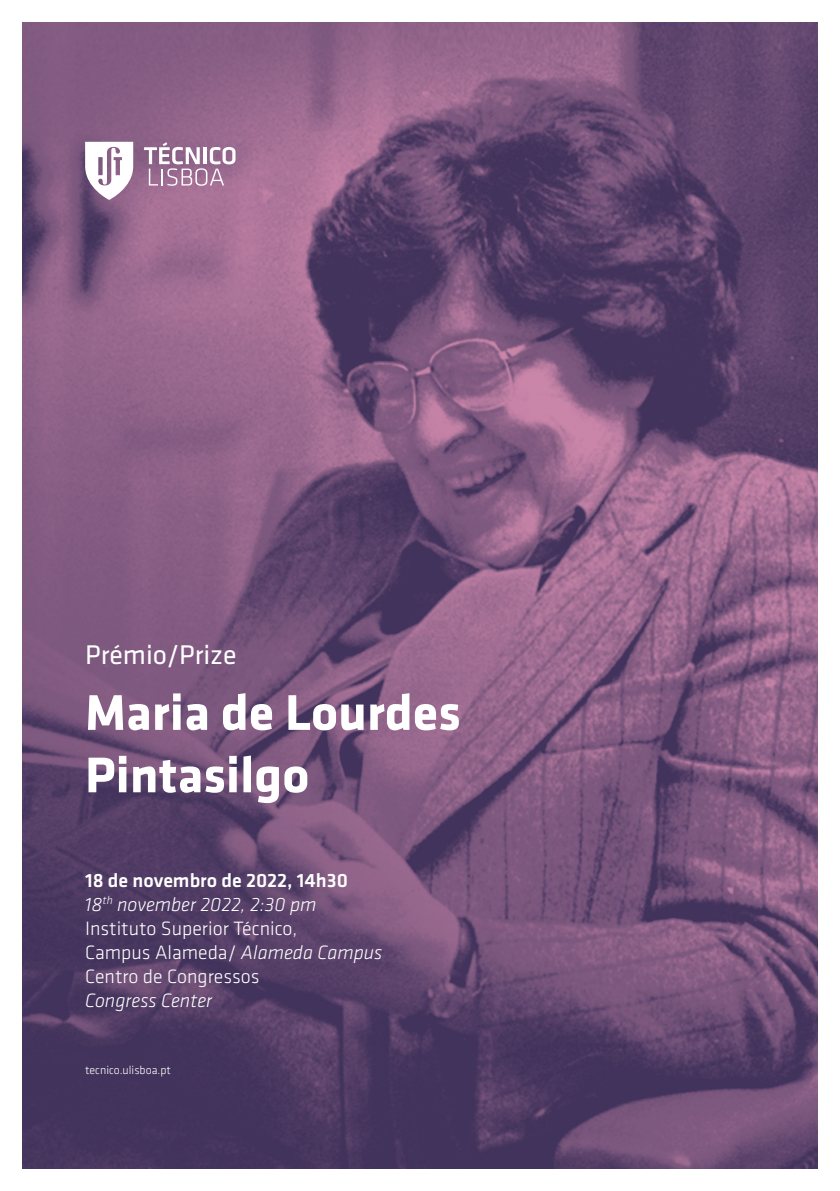
<style>
.page{position:relative;width:840px;height:1191px;background:#fff}
.page>*{position:absolute;margin:0;border:0;box-sizing:border-box;transform-origin:0 0}
.t1{font:700 52px "Klavika";color:#fff}
.t2{font:28px "Klavika";color:#fff}
.t3{font:300 20px "Klavika";color:#fff}
.t4{font:italic 300 20px "Klavika";color:#fff}
.t5{font:500 20px "Klavika";color:#fff}
.t6{font:300 12px "Klavika";color:#fff}
.s1{font-style:italic}
</style>
<div class="page">
<img style="left:23px;top:23px;width:793px;height:1145px">
<svg style="left:144px;top:142px;width:91px;height:44px"></svg>
<svg style="left:85px;top:142px;width:48px;height:58px"></svg>
<p class="t2" style="left:85px;top:636px;width:153px">Prémio/Prize</p>
<p class="t1" style="left:85px;top:675px;width:377px">Maria de Lourdes</p>
<p class="t1" style="left:85px;top:737px;width:226px">Pintasilgo</p>
<p class="t5" style="left:85px;top:866px;width:264px">18 de novembro de 2022, 14h30</p>
<p class="t4" style="left:85px;top:892px;width:233px">18<sup>th</sup> november 2022, 2:30 pm</p>
<p class="t3" style="left:85px;top:916px;width:213px">Instituto Superior Técnico,</p>
<p class="t3" style="left:85px;top:940px;width:298px">Campus Alameda/ <span class="s1">Alameda Campus</span></p>
<p class="t3" style="left:85px;top:964px;width:176px">Centro de Congressos</p>
<p class="t4" style="left:85px;top:988px;width:129px">Congress Center</p>
<p class="t6" style="left:85px;top:1062px;width:87px">tecnico.ulisboa.pt</p>
</div>
